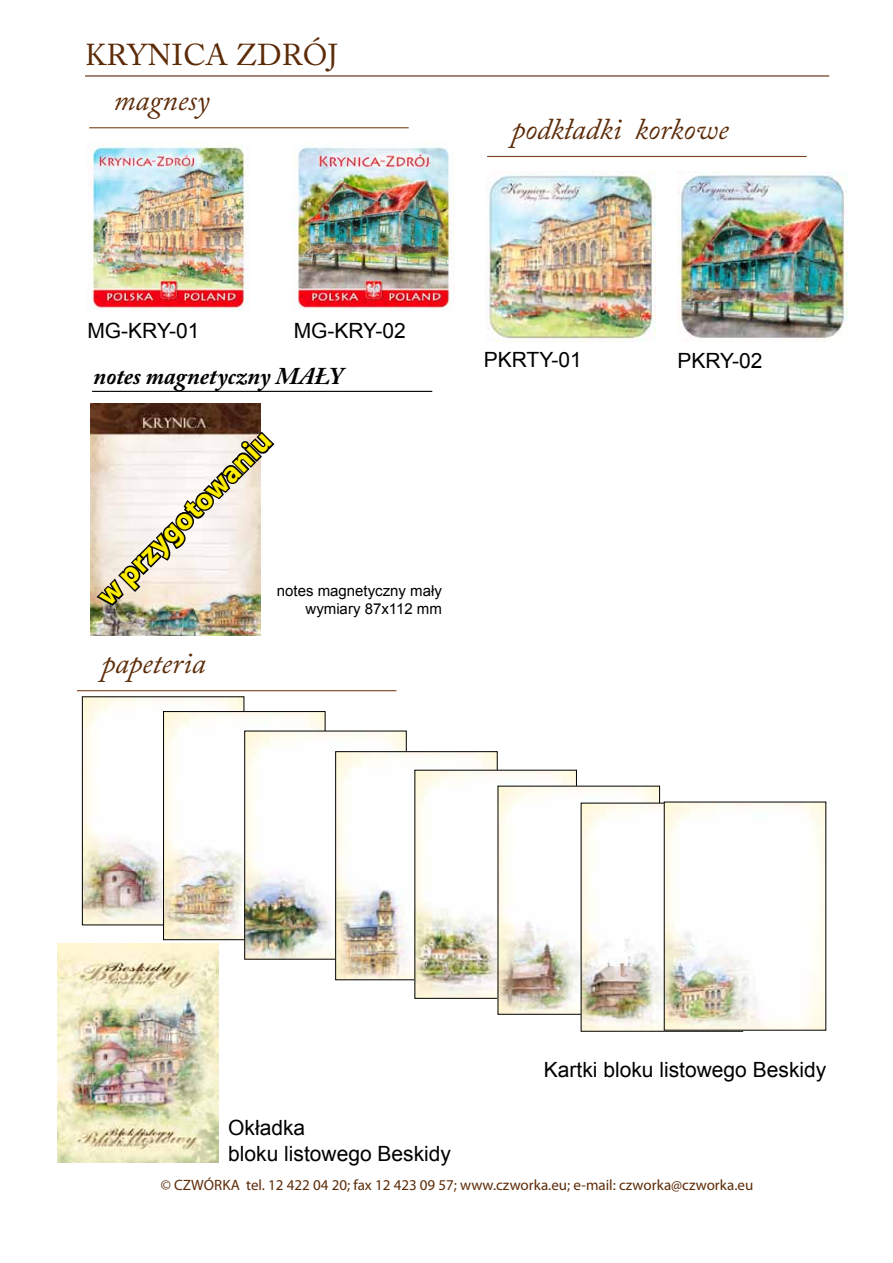
<style>
.page{position:relative;width:893px;height:1263px;background:#fff}
.page>*{position:absolute;margin:0;border:0;box-sizing:border-box;transform-origin:0 0}
.t1{font:italic 30px "Adobe Caslon Pro";color:#5c2b07}
.t2{font:700 30px "Myriad Pro";color:#ffed00}
.t3{font:30px "Adobe Caslon Pro";letter-spacing:.015em;color:#5c2b07}
.t4{font:italic 700 24px "Adobe Caslon Pro";color:#000}
.t5{font:21px/25.2px "Arial";color:#000}
.t6{font:15px "Myriad Pro";color:#5c2b07}
.t7{font:15px "Arial";color:#000}
</style>
<div class="page">
<hr style="left:85px;top:75px;width:744px;height:2px;background:#5c2b07">
<img style="left:87px;top:144px;width:160px;height:166px">
<img style="left:293px;top:147px;width:162px;height:163px">
<img style="left:486px;top:171px;width:170px;height:170px">
<img style="left:677px;top:171px;width:170px;height:170px">
<img style="left:84px;top:698px;width:158px;height:225px">
<div style="left:82px;top:696px;width:162px;height:229px;border:1px solid #000"></div>
<img style="left:165px;top:713px;width:158px;height:225px">
<div style="left:163px;top:711px;width:162px;height:229px;border:1px solid #000"></div>
<img style="left:246px;top:733px;width:159px;height:224px">
<div style="left:244px;top:731px;width:163px;height:228px;border:1px solid #000"></div>
<img style="left:337px;top:753px;width:159px;height:225px">
<div style="left:335px;top:751px;width:163px;height:229px;border:1px solid #000"></div>
<img style="left:416px;top:772px;width:159px;height:225px">
<img style="left:500px;top:788px;width:158px;height:225px">
<img style="left:583px;top:805px;width:81px;height:224px">
<img style="left:666px;top:804px;width:158px;height:224px">
<img style="left:57px;top:944px;width:161px;height:218px">
<hr style="left:487px;top:156px;width:320px;height:1px;background:#7c421f">
<hr style="left:77px;top:690px;width:319px;height:1px;background:#7c421f">
<hr style="left:89px;top:127px;width:320px;height:1px;background:#7c421f">
<hr style="left:92px;top:391px;width:340px;height:1px;background:#000">
<img style="left:91px;top:403px;width:170px;height:232px">
<svg style="left:95px;top:430px;width:180px;height:178px"></svg>
<h1 class="t3" style="left:85px;top:37px;width:254px">KRYNICA ZDRÓJ</h1>
<h1 class="t1" style="left:114px;top:82px;width:97px">magnesy</h1>
<h1 class="t1" style="left:512px;top:111px;width:218px">podkładki korkowe</h1>
<p class="t5" style="left:87px;top:318px;width:114px">MG-KRY-01</p>
<p class="t5" style="left:294px;top:318px;width:114px">MG-KRY-02</p>
<p class="t4" style="left:94px;top:362px;width:251px">notes magnetyczny MAŁY</p>
<h1 class="t2" style="left:88px;top:586px;width:234px;rotate:-45deg">w przygotowaniu</h1>
<p class="t7" style="left:277px;top:580px;width:167px">notes magnetyczny mały</p>
<p class="t7" style="left:305px;top:598px;width:138px">wymiary 87x112 mm</p>
<h1 class="t1" style="left:101px;top:645px;width:106px">papeteria</h1>
<p class="t5" style="left:484px;top:347px;width:100px">PKRTY-01</p>
<p class="t5" style="left:677px;top:349px;width:87px">PKRY-02</p>
<p class="t5" style="left:228px;top:1116px;width:224px">Okładka<br>bloku listowego Beskidy</p>
<p class="t5" style="left:544px;top:1057px;width:284px">Kartki bloku listowego Beskidy</p>
<p class="t6" style="left:161px;top:1175px;width:594px">© CZWÓRKA tel. 12 422 04 20; fax 12 423 09 57; www.czworka.eu; e-mail: czworka@czworka.eu</p>
</div>
